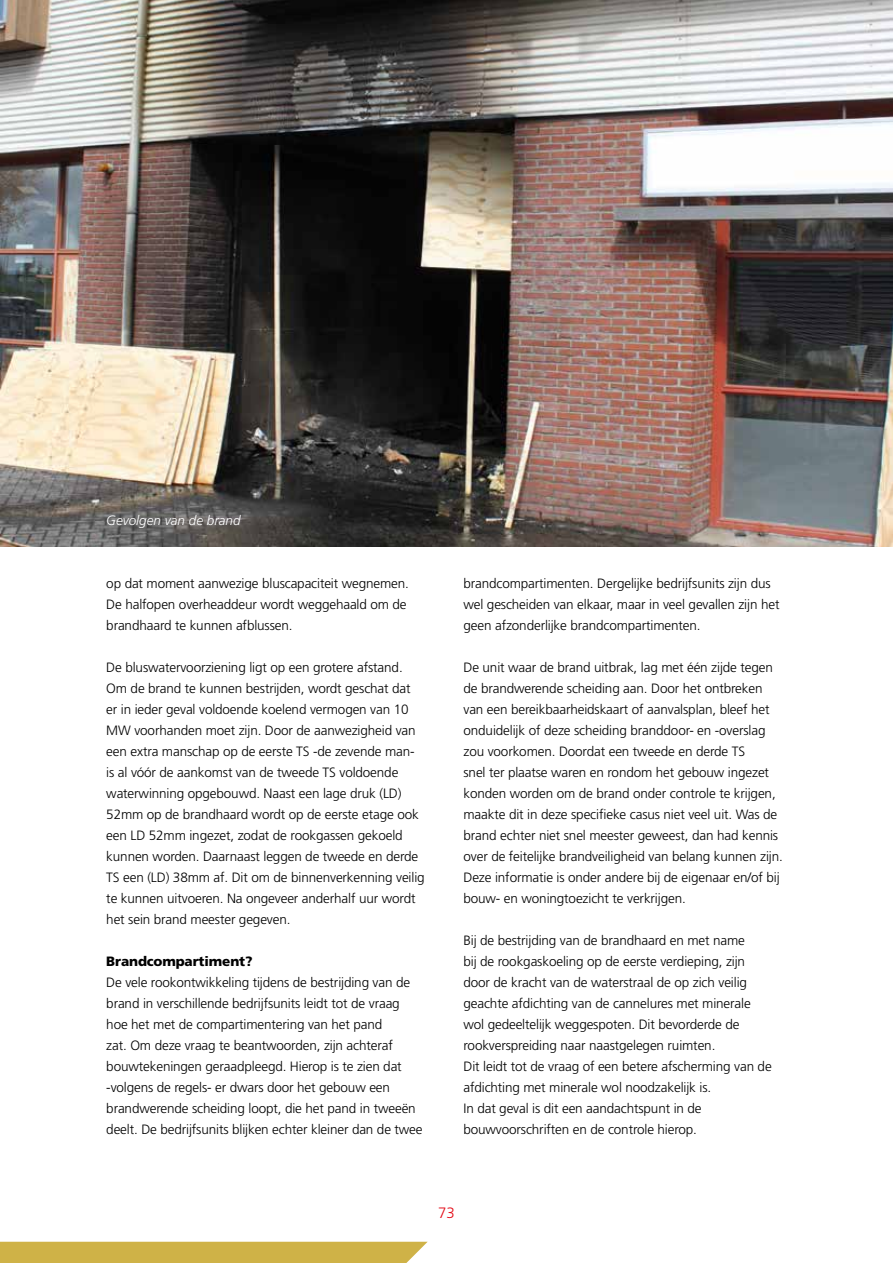
<style>
.page{position:relative;width:893px;height:1263px;background:#fff}
.page>*{position:absolute;margin:0;border:0;box-sizing:border-box;transform-origin:0 0}
.t1{font:300 15px "Frutiger LT Std";color:#e30613}
.t2{font:300 13.5px/21px "Frutiger LT Std";letter-spacing:-.01em;color:#000}
.t3{font:900 13.5px "Frutiger LT Std";letter-spacing:-.01em;color:#000}
.t4{font:italic 300 13.5px "Frutiger LT Std";color:#fff}
</style>
<div class="page">
<div style="left:0;top:1242px;width:428px;height:21px;background:#cfb247"></div>
<img style="left:0;top:0;width:893px;height:546px">
<p class="t4" style="left:106px;top:513px;width:136px">Gevolgen van de brand</p>
<p class="t2" style="left:106px;top:573px;width:304px">op dat moment aanwezige bluscapaciteit wegnemen.<br>De halfopen overheaddeur wordt weggehaald om de brandhaard te kunnen afblussen.</p>
<p class="t2" style="left:106px;top:657px;width:320px">De bluswatervoorziening ligt op een grotere afstand.<br>Om de brand te kunnen bestrijden, wordt geschat dat er in ieder geval voldoende koelend vermogen van 10<br>MW voorhanden moet zijn. Door de aanwezigheid van een extra manschap op de eerste TS -de zevende man&shy;is al vóór de aankomst van de tweede TS voldoende waterwinning opgebouwd. Naast een lage druk (LD)<br>52mm op de brandhaard wordt op de eerste etage ook een LD 52mm ingezet, zodat de rookgassen gekoeld kunnen worden. Daarnaast leggen de tweede en derde TS een (LD) 38mm af. Dit om de binnenverkenning veilig te kunnen uitvoeren. Na ongeveer anderhalf uur wordt het sein brand meester gegeven.</p>
<p class="t3" style="left:106px;top:953px;width:148px">Brandcompartiment?</p>
<p class="t2" style="left:106px;top:972px;width:318px">De vele rookontwikkeling tijdens de bestrijding van de brand in verschillende bedrijfsunits leidt tot de vraag hoe het met de compartimentering van het pand<br>zat. Om deze vraag te beantwoorden, zijn achteraf bouwtekeningen geraadpleegd. Hierop is te zien dat -volgens de regels- er dwars door het gebouw een brandwerende scheiding loopt, die het pand in tweeën deelt. De bedrijfsunits blijken echter kleiner dan de twee</p>
<p class="t2" style="left:463px;top:573px;width:317px">brandcompartimenten. Dergelijke bedrijfsunits zijn dus wel gescheiden van elkaar, maar in veel gevallen zijn het geen afzonderlijke brandcompartimenten.</p>
<p class="t2" style="left:463px;top:657px;width:321px">De unit waar de brand uitbrak, lag met één zijde tegen de brandwerende scheiding aan. Door het ontbreken van een bereikbaarheidskaart of aanvalsplan, bleef het onduidelijk of deze scheiding branddoor- en -overslag zou voorkomen. Doordat een tweede en derde TS<br>snel ter plaatse waren en rondom het gebouw ingezet konden worden om de brand onder controle te krijgen, maakte dit in deze specifieke casus niet veel uit. Was de brand echter niet snel meester geweest, dan had kennis over de feitelijke brandveiligheid van belang kunnen zijn.<br>Deze informatie is onder andere bij de eigenaar en/of bij bouw- en woningtoezicht te verkrijgen.</p>
<p class="t2" style="left:463px;top:930px;width:310px">Bij de bestrijding van de brandhaard en met name<br>bij de rookgaskoeling op de eerste verdieping, zijn door de kracht van de waterstraal de op zich veilig geachte afdichting van de cannelures met minerale wol gedeeltelijk weggespoten. Dit bevorderde de rookverspreiding naar naastgelegen ruimten.<br>Dit leidt tot de vraag of een betere afscherming van de afdichting met minerale wol noodzakelijk is.<br>In dat geval is dit een aandachtspunt in de bouwvoorschriften en de controle hierop.</p>
<p class="t1" style="left:438px;top:1204px;width:18px">73</p>
</div>
